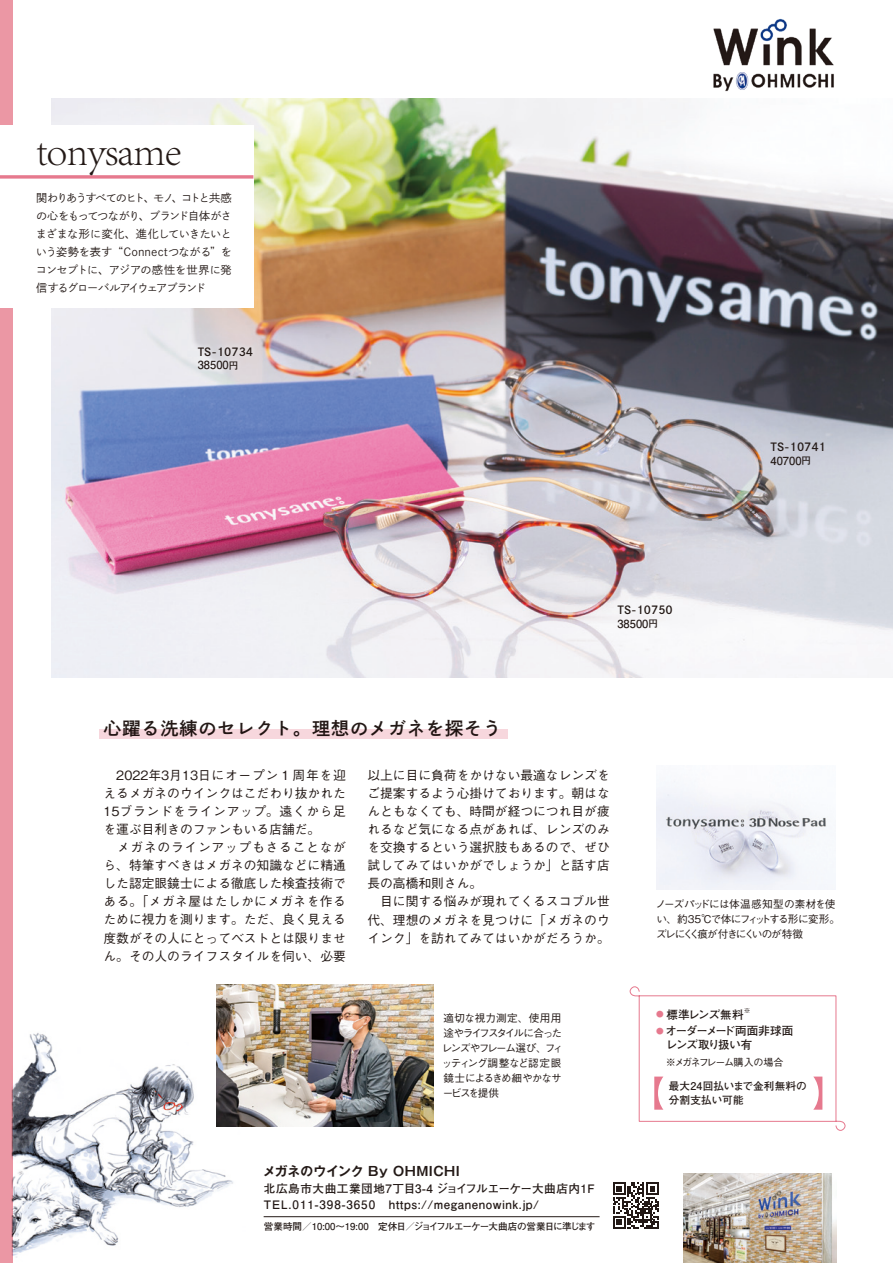
<style>
.page{position:relative;width:893px;height:1263px;background:#fff}
.page>*{position:absolute;margin:0;border:0;box-sizing:border-box;transform-origin:0 0}
.t1{font:300 40.35px "Adobe Song Std";letter-spacing:-.02em;color:#231916}
.t2{font:18px "Shuei Go Gin Std B";letter-spacing:.05em;color:#231916}
.t3{font:500 12.75px/18.1px "Gothic BBB Pro";color:#231916}
.t4{font:700 12.75px "Gothic MB101 Pro De";letter-spacing:.03em;color:#231916}
.t5{font:700 11.7px "Futo Go B101 Pro";letter-spacing:.04em;color:#231916}
.t6{font:700 11.55px "Futo Go B101 Pro";letter-spacing:-.09em;color:#231916}
.t7{font:700 11.55px "Futo Go B101 Pro";letter-spacing:-.04em;color:#231916}
.t8{font:11.1px/18px "Shuei Go Gin Std L";letter-spacing:-.065em;color:#231916}
.t9{font:11.1px "Shuei Go Gin Std B";color:#231916}
.t10{font:700 11.1px "Futo Go B101 Pro";color:#231916}
.t11{font:500 10.65px/14.9px "Gothic BBB Pro";letter-spacing:-.08em;color:#231916}
.t12{font:500 10.65px/14.9px "Gothic BBB Pro";letter-spacing:-.1em;color:#231916}
.t13{font:500 10.65px/14.9px "Gothic BBB Pro";letter-spacing:-.075em;color:#231916;text-align:right}
.t14{font:700 10.65px/13.8px "Futo Go B101 Pro";letter-spacing:.02em;color:#231916}
.t15{font:500 10.05px "Gothic BBB Pro";letter-spacing:-.125em;color:#231916}
.t16{font:700 9.6px "Futo Go B101 Pro";letter-spacing:-.055em;color:#231916}
.t17{font:700 9.45px "Futo Go B101 Pro";color:#231916}
.t18{font:700 7.65px "Futo Go B101 Pro";color:#e6798e}
.t19{font:700 6.75px "Futo Go B101 Pro";color:#231916}
</style>
<div class="page">
<div style="left:0;top:0;width:13px;height:1263px;background:#eb97a4"></div>
<img style="left:51px;top:99px;width:842px;height:578px">
<img style="left:12px;top:1019px;width:233px;height:239px">
<img style="left:217px;top:985px;width:217px;height:141px">
<img style="left:713px;top:18px;width:121px;height:74px">
<svg style="left:613px;top:1182px;width:46px;height:47px"></svg>
<hr style="left:264px;top:1216px;width:336px;height:1px;background:#231916">
<img style="left:683px;top:1173px;width:153px;height:90px">
<div style="left:0;top:125px;width:254px;height:183px;background:#fff"></div>
<svg style="left:0;top:175px;width:253px;height:4px"></svg>
<div style="left:194px;top:343px;width:63px;height:30px;background:#fff;opacity:.75"></div>
<div style="left:614px;top:601px;width:62px;height:31px;background:#f6f6f8"></div>
<div style="left:99px;top:729px;width:409px;height:10px;background:#f7d7dd"></div>
<img style="left:657px;top:781px;width:171px;height:108px">
<svg style="left:629px;top:986px;width:217px;height:145px"></svg>
<h1 class="t1" style="left:36px;top:129px;width:147px">tonysame</h1>
<p class="t8" style="left:181px;top:189px;width:52px">コトと共感</p>
<p class="t8" style="left:36px;top:189px;width:198px">関わりあうすべてのヒト、モノ<br>の心をもってつながり、ブランド自体がさまざまな形に変化、進化していきたいという姿勢を表す“Connectつながる”をコンセプトに、アジアの感性を世界に発信するグローバルアイウェアブランド</p>
<p class="t8" style="left:172px;top:189px;width:13px">、</p>
<p class="t9" style="left:198px;top:344px;width:57px">TS-10734</p>
<p class="t17" style="left:229px;top:358px;width:11px">円</p>
<p class="t10" style="left:198px;top:356px;width:33px">38500</p>
<p class="t9" style="left:770px;top:439px;width:57px">TS-10741</p>
<p class="t17" style="left:801px;top:453px;width:11px">円</p>
<p class="t10" style="left:770px;top:451px;width:33px">40700</p>
<p class="t9" style="left:617px;top:602px;width:57px">TS-10750</p>
<p class="t17" style="left:648px;top:616px;width:11px">円</p>
<p class="t10" style="left:617px;top:615px;width:33px">38500</p>
<h2 class="t2" style="left:104px;top:715px;width:399px">心躍る洗練のセレクト。理想のメガネを探そう</h2>
<p class="t3" style="left:104px;top:764px;width:244px">　2022年3月13日にオープン１周年を迎えるメガネのウインクはこだわり抜かれた<br>15ブランドをラインアップ。遠くから足を運ぶ目利きのファンもいる店舗だ。<br>　メガネのラインアップもさることながら、特筆すべきはメガネの知識などに精通した認定眼鏡士による徹底した検査技術である。「メガネ屋はたしかにメガネを作るために視力を測ります。ただ、良く見える度数がその人にとってベストとは限りません。その人のライフスタイルを伺い、必要</p>
<p class="t3" style="left:367px;top:764px;width:244px">以上に目に負荷をかけない最適なレンズをご提案するよう心掛けております。朝はなんともなくても、時間が経つにつれ目が疲れるなど気になる点があれば、レンズのみを交換するという選択肢もあるので、ぜひ試してみてはいかがでしょうか」と話す店長の高橋和則さん。<br>　目に関する悩みが現れてくるスコブル世代、理想のメガネを見つけに「メガネのウインク」を訪れてみてはいかがだろうか。</p>
<p class="t13" style="left:443px;top:1010px;width:121px">適切な視力測定、使用用途やライフスタイルに合ったフィ</p>
<p class="t12" style="left:442px;top:1039px;width:121px">レンズやフレーム選び、<br>ッティング調整など認定眼鏡士によるきめ細やかなサービスを提供</p>
<p class="t4" style="left:263px;top:1161px;width:198px">メガネのウインク By OHMICHI</p>
<p class="t5" style="left:264px;top:1196px;width:277px">TEL.011-398-3650　https://meganenowink j p. /</p>
<p class="t16" style="left:264px;top:1218px;width:333px">営業時間／10:00～19:00　定休日／ジョイフルエーケー大曲店の営業日に準じます</p>
<p class="t5" style="left:264px;top:1179px;width:333px">北広島市大曲工業団地7丁目3-4 ジョイフルエーケー大曲店内 F1</p>
<p class="t11" style="left:656px;top:895px;width:186px">ノーズパッドには体温感知型の素材を使い、約35℃で体にフィットする形に変形。ズレにくく痕が付きにくいのが特徴</p>
<p class="t19" style="left:744px;top:1005px;width:8px">※</p>
<p class="t7" style="left:666px;top:1005px;width:79px">標準レンズ無料</p>
<p class="t18" style="left:656px;top:1008px;width:9px">●</p>
<p class="t6" style="left:666px;top:1021px;width:129px">オーダーメード両面非球面</p>
<p class="t18" style="left:656px;top:1024px;width:9px">●</p>
<p class="t6" style="left:656px;top:1036px;width:98px">　レンズ取り扱い有</p>
<p class="t15" style="left:666px;top:1054px;width:119px">※メガネフレーム購入の場合</p>
<p class="t14" style="left:669px;top:1077px;width:140px">最大24回払いまで金利無料の分割支払い可能</p>
</div>
